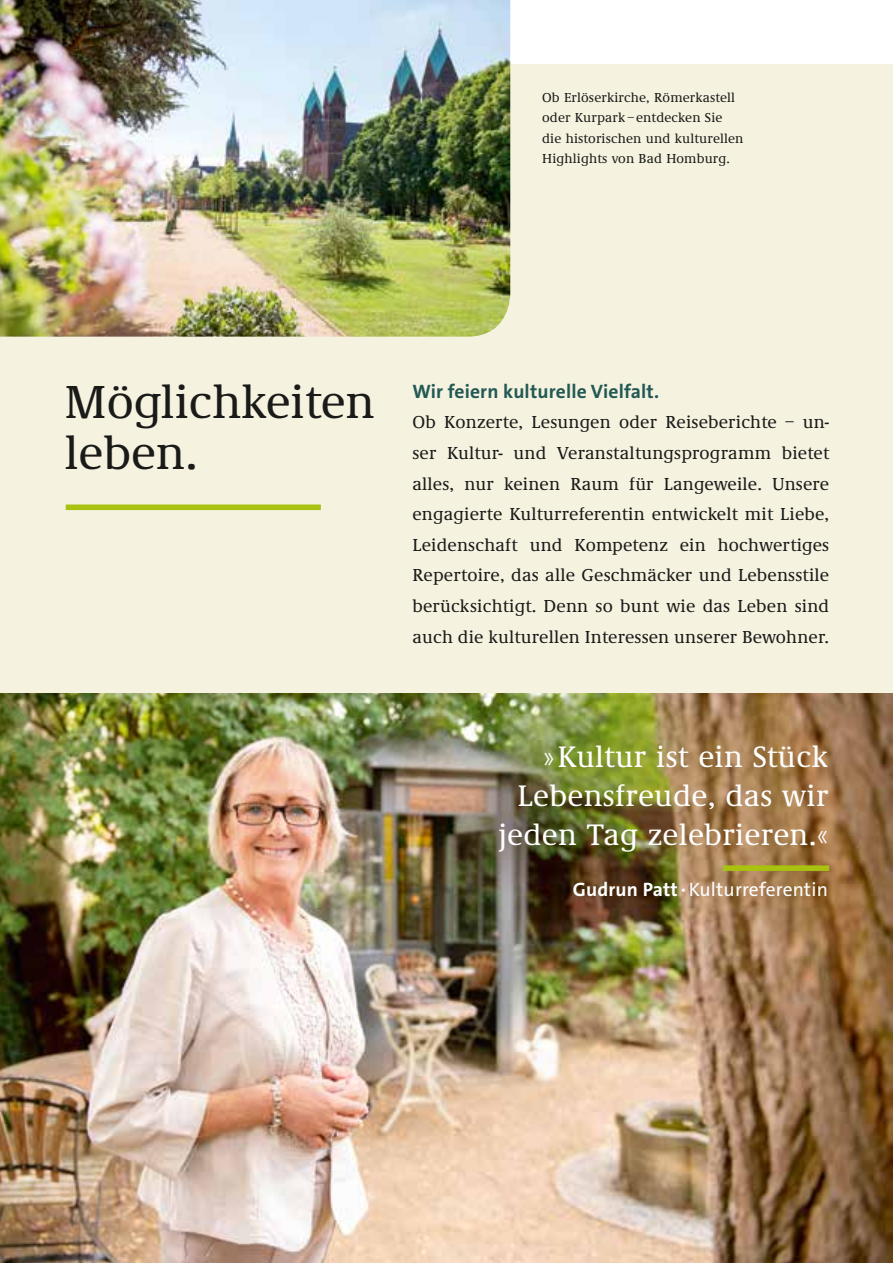
<style>
.page{position:relative;width:893px;height:1263px;background:#fff}
.page>*{position:absolute;margin:0;border:0;box-sizing:border-box;transform-origin:0 0}
.t1{font:500 48px/51px "Demos";color:#1a1a18}
.t2{font:500 30.75px/39px "Demos";letter-spacing:.01em;color:#fff;text-align:right}
.t3{font:19.5px "The Sans LP7 Bld";letter-spacing:.01em;color:#235954}
.t4{font:19.5px "The Sans LP5 Plain";letter-spacing:.01em;color:#fff}
.t5{font:500 18px/30.6px "Demos";letter-spacing:.01em;color:#1a1a18;text-align:justify}
.t6{font:500 13.5px/20.4px "Demos";letter-spacing:.01em;color:#1a1a18}
.s1{font-family:"The Sans LP7 Bld"}
</style>
<div class="page">
<div style="left:0;top:64px;width:893px;height:1199px;background:#f5f2e0"></div>
<img style="left:0;top:694px;width:893px;height:569px">
<img style="left:0;top:0;width:510px;height:337px">
<div style="left:723px;top:865px;width:106px;height:6px;background:#a9c210"></div>
<img style="left:892px;top:693px;width:1px;height:225px">
<div style="left:66px;top:504px;width:255px;height:6px;background:#a9c210"></div>
<p class="t6" style="left:542px;top:88px;width:203px">Ob Erlöserkirche, Römerkastell oder Kurpark – entdecken Sie die historischen und kulturellen<br>Highlights von Bad Homburg.</p>
<h1 class="t1" style="left:64px;top:378px;width:312px">Möglichkeiten leben.</h1>
<p class="t3" style="left:412px;top:379px;width:248px">Wir feiern kulturelle Vielfalt.</p>
<p class="t5" style="left:412px;top:408px;width:418px">Ob Konzerte, Lesungen oder Reiseberichte – un&shy;ser Kultur- und Veranstaltungsprogramm bietet alles, nur keinen Raum für Langeweile. Unsere engagierte Kulturreferentin entwickelt mit Liebe, Leidenschaft und Kompetenz ein hochwertiges Repertoire, das alle Geschmäcker und Lebensstile berücksichtigt. Denn so bunt wie das Leben sind auch die kulturellen Interessen unserer Bewohner.</p>
<h2 class="t2" style="left:499px;top:739px;width:331px">»Kultur ist ein Stück<br>Lebensfreude, das wir jeden Tag zelebrieren.«</h2>
<p class="t4" style="left:573px;top:877px;width:257px"><span class="s1">Gudrun Patt·</span>Kulturreferentin</p>
</div>
